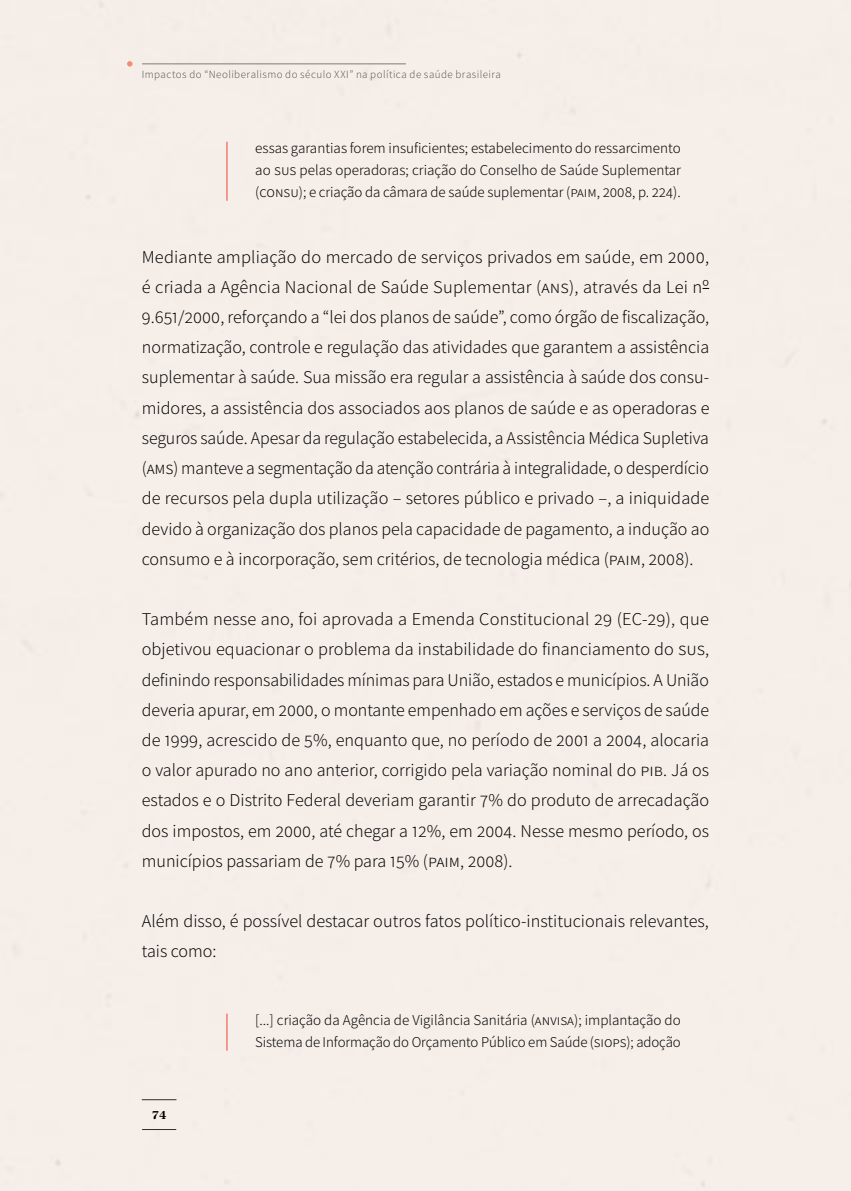
<style>
.page{position:relative;width:851px;height:1191px;background:#fff}
.page>*{position:absolute;margin:0;border:0;box-sizing:border-box;transform-origin:0 0}
.corpo_texto{font:18px/30.2px "Source Sans Variable";color:#000;text-align:justify}
.citacao_recuada{font:15px/22px "Source Sans Variable";letter-spacing:-.005em;color:#000;text-align:justify}
.t1{font:700 12px "URW Antiqua";color:#000}
.t2{font:11px "Source Sans Variable";letter-spacing:.04em;color:#4d4d4d}
</style>
<div class="page">
<div style="left:0;top:0;width:850px;height:1191px;background:#f4ebe5"></div>
<hr style="left:142px;top:64px;width:263px;height:1px;background:#000">
<svg style="left:127px;top:61px;width:5px;height:6px"></svg>
<hr style="left:142px;top:1129px;width:34px;height:1px;background:#000">
<hr style="left:142px;top:1099px;width:34px;height:1px;background:#000">
<hr style="left:226px;top:142px;width:2px;height:59px;background:#f27d73">
<hr style="left:226px;top:1013px;width:2px;height:37px;background:#f27d73">
<p class="t2" style="left:142px;top:67px;width:360px">Impactos do “Neoliberalismo do século XXI” na política de saúde brasileira</p>
<p class="citacao_recuada" style="left:255px;top:137px;width:427px">essas garantias forem insuficientes; estabelecimento do ressarcimento ao SUS pelas operadoras; criação do Conselho de Saúde Suplementar (CONSU); e criação da câmara de saúde suplementar (PAIM, 2008, p. 224).</p>
<p class="corpo_texto" style="left:142px;top:242px;width:569px">Mediante ampliação do mercado de serviços privados em saúde, em 2000, é criada a Agência Nacional de Saúde Suplementar (ANS), através da Lei nº 9.651/2000, reforçando a “lei dos planos de saúde”, como órgão de fiscalização, normatização, controle e regulação das atividades que garantem a assistência suplementar à saúde. Sua missão era regular a assistência à saúde dos consu&shy;midores, a assistência dos associados aos planos de saúde e as operadoras e seguros saúde. Apesar da regulação estabelecida, a Assistência Médica Supletiva (AMS) manteve a segmentação da atenção contrária à integralidade, o desperdício de recursos pela dupla utilização – setores público e privado –, a iniquidade devido à organização dos planos pela capacidade de pagamento, a indução ao consumo e à incorporação, sem critérios, de tecnologia médica (PAIM, 2008).</p>
<p class="corpo_texto" style="left:142px;top:604px;width:569px">Também nesse ano, foi aprovada a Emenda Constitucional 29 (EC-29), que objetivou equacionar o problema da instabilidade do financiamento do SUS, definindo responsabilidades mínimas para União, estados e municípios. A União deveria apurar, em 2000, o montante empenhado em ações e serviços de saúde de 1999, acrescido de 5%, enquanto que, no período de 2001 a 2004, alocaria o valor apurado no ano anterior, corrigido pela variação nominal do PIB. Já os estados e o Distrito Federal deveriam garantir 7% do produto de arrecadação dos impostos, em 2000, até chegar a 12%, em 2004. Nesse mesmo período, os municípios passariam de 7% para 15% (PAIM, 2008).</p>
<p class="corpo_texto" style="left:142px;top:906px;width:568px">Além disso, é possível destacar outros fatos político-institucionais relevantes, tais como:</p>
<p class="t1" style="left:151px;top:1108px;width:17px">74</p>
<p class="citacao_recuada" style="left:255px;top:1009px;width:427px">[...] criação da Agência de Vigilância Sanitária (ANVISA); implantação do<br>Sistema de Informação do Orçamento Público em Saúde (SIOPS); adoção</p>
</div>
